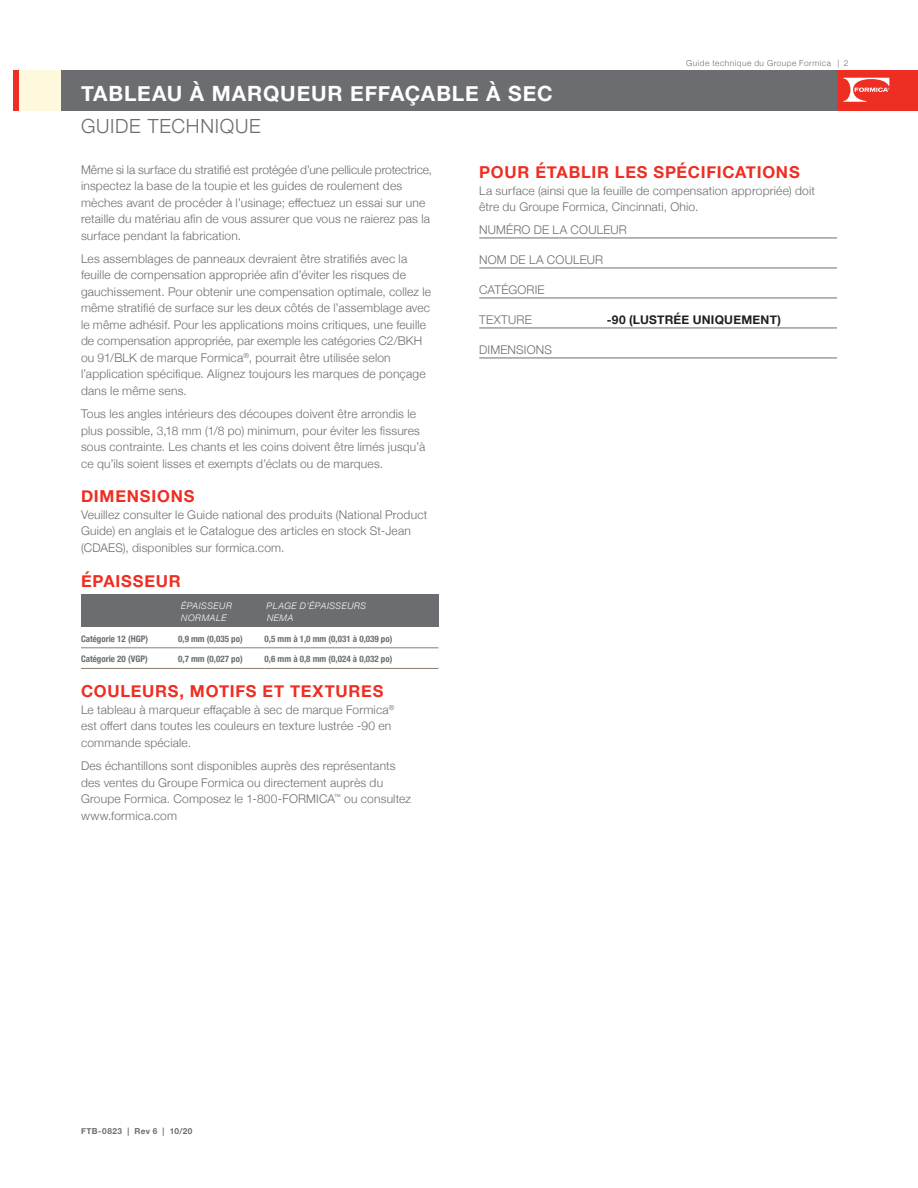
<style>
.page{position:relative;width:918px;height:1188px;background:#fff}
.page>*{position:absolute;margin:0;border:0;box-sizing:border-box;transform-origin:0 0}
.t1{font:700 21px "Helvetica Neue";letter-spacing:.04em;color:#fff}
.t2{font:300 19.5px "Helvetica Neue";letter-spacing:.035em;color:#6c6d70}
.Paragraph_Header_-_R{font:700 16.5px "Helvetica Neue";letter-spacing:.045em;color:#ee2e22}
.Body_-_Grey{font:300 12px/16.5px "Helvetica Neue";letter-spacing:.015em;color:#6c6d70}
.Body___Grey_Fill_in{font:300 12px "Helvetica Neue";letter-spacing:.015em;color:#6c6d70}
.Body___Grey_Fill_in-2{font:700 12px "Helvetica Neue";letter-spacing:.02em;color:#231f20}
.Chart_Text{font:700 condensed 9px "Helvetica Neue";color:#6c6d70}
.Chart_Hed_White{font:italic 300 9px "Helvetica Neue";letter-spacing:.055em;color:#fff}
.t3{font:300 8.25px "Helvetica Neue";letter-spacing:.065em;color:#6c6d70}
.t4{font:700 8.25px "Helvetica Neue";letter-spacing:.06em;color:#6c6d70}
</style>
<div class="page">
<div style="left:16px;top:70px;width:65px;height:40px;background:#fef8dd"></div>
<div style="left:14px;top:70px;width:5px;height:40px;background:#ee2e22"></div>
<div style="left:62px;top:70px;width:775px;height:40px;background:#6c6d70"></div>
<div style="left:837px;top:70px;width:81px;height:40px;background:#ee2e22"></div>
<svg style="left:843px;top:78px;width:46px;height:24px"></svg>
<hr style="left:479px;top:238px;width:358px;height:1px;background:#6c6d70">
<hr style="left:479px;top:268px;width:358px;height:1px;background:#6c6d70">
<hr style="left:479px;top:298px;width:358px;height:1px;background:#6c6d70">
<hr style="left:479px;top:328px;width:358px;height:1px;background:#6c6d70">
<hr style="left:479px;top:358px;width:358px;height:1px;background:#6c6d70">
<div style="left:81px;top:595px;width:357px;height:32px;background:#6c6d70"></div>
<hr style="left:81px;top:648px;width:97px;height:1px;background:#887f6f">
<hr style="left:178px;top:648px;width:87px;height:1px;background:#887f6f">
<hr style="left:265px;top:648px;width:173px;height:1px;background:#887f6f">
<hr style="left:81px;top:668px;width:97px;height:1px;background:#887f6f">
<hr style="left:178px;top:668px;width:87px;height:1px;background:#887f6f">
<hr style="left:265px;top:668px;width:173px;height:1px;background:#887f6f">
<p class="t3" style="left:686px;top:56px;width:164px">Guide technique du Groupe Formica | 2</p>
<h1 class="t1" style="left:81px;top:77px;width:473px">TABLEAU À MARQUEUR EFFAÇABLE À SEC</h1>
<h2 class="t2" style="left:81px;top:111px;width:181px">GUIDE TECHNIQUE</h2>
<p class="Body_-_Grey" style="left:81px;top:160px;width:353px">Même si la surface du stratifié est protégée d’une pellicule protectrice, inspectez la base de la toupie et les guides de roulement des mèches avant de procéder à l’usinage; effectuez un essai sur une retaille du matériau afin de vous assurer que vous ne raierez pas la surface pendant la fabrication.</p>
<p class="Body_-_Grey" style="left:81px;top:249px;width:352px">Les assemblages de panneaux devraient être stratifiés avec la feuille de compensation appropriée afin d’éviter les risques de gauchissement. Pour obtenir une compensation optimale, collez le même stratifié de surface sur les deux côtés de l’assemblage avec le même adhésif. Pour les applications moins critiques, une feuille de compensation appropriée, par exemple les catégories C2/BKH ou 91/BLK de marque Formica<sup>®</sup>, pourrait être utilisée selon l’application spécifique. Alignez toujours les marques de ponçage dans le même sens.</p>
<p class="Body_-_Grey" style="left:81px;top:405px;width:346px">Tous les angles intérieurs des découpes doivent être arrondis le plus possible, 3,18 mm (1/8 po) minimum, pour éviter les fissures sous contrainte. Les chants et les coins doivent être limés jusqu’à ce qu’ils soient lisses et exempts d’éclats ou de marques.</p>
<p class="Paragraph_Header_-_R" style="left:81px;top:484px;width:115px">DIMENSIONS</p>
<p class="Body_-_Grey" style="left:81px;top:506px;width:348px">Veuillez consulter le Guide national des produits (National Product<br>Guide) en anglais et le Catalogue des articles en stock St-Jean (CDAES), disponibles sur formica.com.</p>
<p class="Paragraph_Header_-_R" style="left:81px;top:568px;width:101px">ÉPAISSEUR</p>
<p class="Paragraph_Header_-_R" style="left:479px;top:159px;width:322px">POUR ÉTABLIR LES SPÉCIFICATIONS</p>
<p class="Body_-_Grey" style="left:479px;top:181px;width:337px">La surface (ainsi que la feuille de compensation appropriée) doit être du Groupe Formica, Cincinnati, Ohio.</p>
<p class="Body___Grey_Fill_in" style="left:479px;top:220px;width:149px">NUMÉRO DE LA COULEUR</p>
<p class="Body___Grey_Fill_in" style="left:479px;top:250px;width:126px">NOM DE LA COULEUR</p>
<p class="Body___Grey_Fill_in" style="left:479px;top:280px;width:67px">CATÉGORIE</p>
<p class="Body___Grey_Fill_in" style="left:479px;top:310px;width:54px">TEXTURE</p>
<p class="Body___Grey_Fill_in-2" style="left:607px;top:311px;width:176px">-90 (LUSTRÉE UNIQUEMENT)</p>
<p class="Body___Grey_Fill_in" style="left:479px;top:340px;width:74px">DIMENSIONS</p>
<p class="Chart_Hed_White" style="left:181px;top:599px;width:52px">ÉPAISSEUR</p>
<p class="Chart_Hed_White" style="left:267px;top:599px;width:101px">PLAGE D’ÉPAISSEURS</p>
<p class="Chart_Hed_White" style="left:181px;top:611px;width:47px">NORMALE</p>
<p class="Chart_Hed_White" style="left:267px;top:611px;width:28px">NEMA</p>
<p class="Chart_Text" style="left:81px;top:631px;width:69px">Catégorie 12 (HGP)</p>
<p class="Chart_Text" style="left:178px;top:631px;width:66px">0,9 mm (0,035 po)</p>
<p class="Chart_Text" style="left:265px;top:631px;width:129px">0,5 mm à 1,0 mm (0,031 à 0,039 po)</p>
<p class="Chart_Text" style="left:81px;top:652px;width:68px">Catégorie 20 (VGP)</p>
<p class="Chart_Text" style="left:178px;top:652px;width:66px">0,7 mm (0,027 po)</p>
<p class="Chart_Text" style="left:265px;top:652px;width:129px">0,6 mm à 0,8 mm (0,024 à 0,032 po)</p>
<p class="Paragraph_Header_-_R" style="left:81px;top:679px;width:304px">COULEURS, MOTIFS ET TEXTURES</p>
<p class="Body_-_Grey" style="left:81px;top:700px;width:315px">Le tableau à marqueur effaçable à sec de marque Formica<sup>® </sup>est offert dans toutes les couleurs en texture lustrée -90 en commande spéciale.</p>
<p class="Body_-_Grey" style="left:81px;top:757px;width:332px">Des échantillons sont disponibles auprès des représentants des ventes du Groupe Formica ou directement auprès du Groupe Formica. Composez le 1-800-FORMICA<sup>™</sup> ou consultez www.formica.com</p>
<p class="t4" style="left:81px;top:1125px;width:113px">FTB-0823 | Rev 6 | 10/20</p>
</div>
